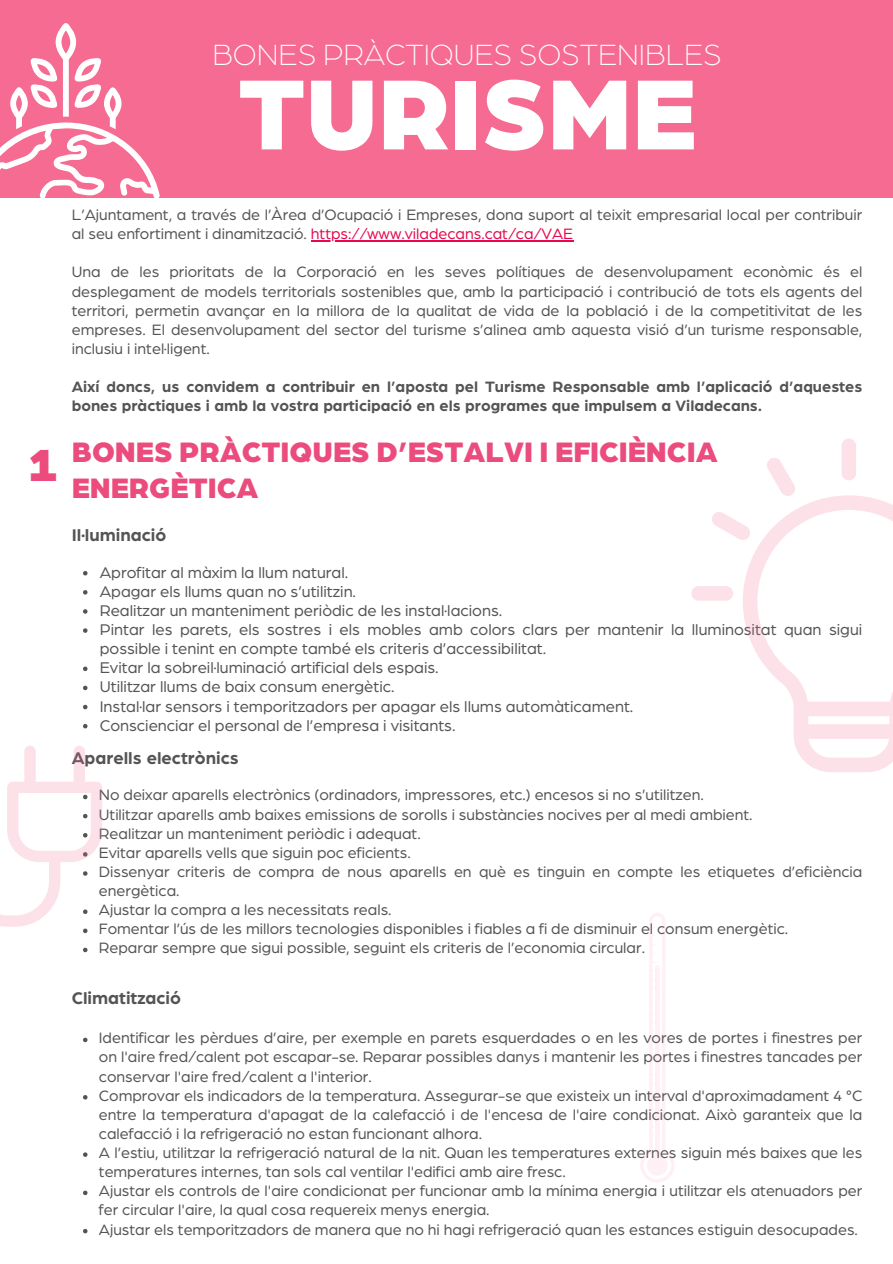
<style>
.page{position:relative;width:893px;height:1264px;background:#fff}
.page>*{position:absolute;margin:0;border:0;box-sizing:border-box;transform-origin:0 0}
.t1{font:900 106.05px "Arboria";color:#fff}
.t2{font:900 48px "Arboria";color:#eb4b7d}
.t3{font:300 31.2px "Arboria";color:#fff}
.t4{font:900 30px/36px "Arboria";color:#eb4b7d}
.t5{font:700 18px "Arboria";color:#545454}
.t6{font:16.5px/19px "Arboria";color:#545454}
.t7{font:15.9px/19px "Arboria";color:#545454}
.t8{font:700 15.9px/19px "Arboria";color:#545454}
.s1{color:#e5094e}
</style>
<div class="page">
<div style="left:0;top:0;width:892px;height:198px;background:#f66b91"></div>
<svg style="left:0;top:23px;width:160px;height:175px"></svg>
<svg style="left:83px;top:571px;width:4px;height:4px"></svg>
<svg style="left:83px;top:590px;width:4px;height:4px"></svg>
<svg style="left:83px;top:609px;width:4px;height:4px"></svg>
<svg style="left:83px;top:628px;width:4px;height:5px"></svg>
<svg style="left:83px;top:666px;width:4px;height:5px"></svg>
<svg style="left:83px;top:685px;width:4px;height:5px"></svg>
<svg style="left:83px;top:704px;width:4px;height:5px"></svg>
<svg style="left:83px;top:724px;width:4px;height:4px"></svg>
<svg style="left:83px;top:947px;width:4px;height:5px"></svg>
<svg style="left:83px;top:1037px;width:4px;height:5px"></svg>
<svg style="left:83px;top:1095px;width:4px;height:4px"></svg>
<svg style="left:83px;top:1152px;width:4px;height:4px"></svg>
<svg style="left:83px;top:1190px;width:4px;height:5px"></svg>
<svg style="left:83px;top:1228px;width:4px;height:5px"></svg>
<hr style="left:311px;top:240px;width:262px;height:1px;background:#e5094e">
<svg style="left:691px;top:438px;width:201px;height:334px"></svg>
<svg style="left:0;top:746px;width:102px;height:187px"></svg>
<svg style="left:640px;top:913px;width:34px;height:269px"></svg>
<p class="t3" style="left:212px;top:40px;width:510px">BONES PRÀCTIQUES SOSTENIBLES</p>
<p class="t1" style="left:238px;top:65px;width:459px">TURISME</p>
<p class="t2" style="left:29px;top:442px;width:30px">1</p>
<p class="t7" style="left:72px;top:206px;width:792px">L’Ajuntament, a través de l’Àrea d’Ocupació i Empreses, dona suport al teixit empresarial local per contribuir al seu enfortiment i dinamització. <span class="s1">https://www.viladecans.cat/ca/VAE</span></p>
<p class="t7" style="left:72px;top:263px;width:792px;text-align:justify">Una de les prioritats de la Corporació en les seves polítiques de desenvolupament econòmic és el desplegament de models territorials sostenibles que, amb la participació i contribució de tots els agents del territori, permetin avançar en la millora de la qualitat de vida de la població i de la competitivitat de les empreses. El desenvolupament del sector del turisme s’alinea amb aquesta visió d’un turisme responsable, inclusiu i intel·ligent.</p>
<p class="t8" style="left:72px;top:378px;width:792px">Així doncs, us convidem a contribuir en l’aposta pel Turisme Responsable amb l’aplicació d’aquestes bones pràctiques i amb la vostra participació en els programes que impulsem a Viladecans.</p>
<p class="t4" style="left:72px;top:435px;width:647px">BONES PRÀCTIQUES D’ESTALVI I EFICIÈNCIA<br>ENERGÈTICA</p>
<p class="t5" style="left:72px;top:526px;width:96px">Il·luminació</p>
<p class="t6" style="left:100px;top:563px;width:250px">Aprofitar al màxim la llum natural.</p>
<p class="t6" style="left:100px;top:582px;width:258px">Apagar els llums quan no s’utilitzin.</p>
<p class="t6" style="left:100px;top:601px;width:404px">Realitzar un manteniment periòdic de les instal·lacions.</p>
<p class="t6" style="left:100px;top:620px;width:764px">Pintar les parets, els sostres i els mobles amb colors clars per mantenir la lluminositat quan sigui possible i tenint en compte també els criteris d’accessibilitat.</p>
<p class="t6" style="left:100px;top:658px;width:340px">Evitar la sobreil·luminació artificial dels espais.</p>
<p class="t6" style="left:100px;top:678px;width:296px">Utilitzar llums de baix consum energètic.</p>
<p class="t6" style="left:100px;top:697px;width:535px">Instal·lar sensors i temporitzadors per apagar els llums automàticament.</p>
<p class="t6" style="left:100px;top:716px;width:357px">Conscienciar el personal de l’empresa i visitants.</p>
<p class="t5" style="left:72px;top:750px;width:168px">Aparells electrònics</p>
<p class="t7" style="left:99px;top:786px;width:606px">No deixar aparells electrònics (ordinadors, impressores, etc.) encesos si no s’utilitzen.</p>
<p class="t7" style="left:99px;top:805px;width:655px">Utilitzar aparells amb baixes emissions de sorolls i substàncies nocives per al medi ambient.</p>
<p class="t7" style="left:99px;top:824px;width:323px">Realitzar un manteniment periòdic i adequat.</p>
<p class="t7" style="left:99px;top:843px;width:313px">Evitar aparells vells que siguin poc eficients.</p>
<p class="t7" style="left:99px;top:862px;width:764px">Dissenyar criteris de compra de nous aparells en què es tinguin en compte les etiquetes d’eficiència energètica.</p>
<p class="t7" style="left:99px;top:900px;width:294px">Ajustar la compra a les necessitats reals.</p>
<p class="t7" style="left:99px;top:919px;width:690px">Fomentar l’ús de les millors tecnologies disponibles i fiables a fi de disminuir el consum energètic.</p>
<p class="t7" style="left:99px;top:939px;width:547px">Reparar sempre que sigui possible, seguint els criteris de l’economia circular.</p>
<p class="t5" style="left:72px;top:989px;width:111px">Climatització</p>
<p class="t7" style="left:99px;top:1028px;width:764px;text-align:justify">Identificar les pèrdues d’aire, per exemple en parets esquerdades o en les vores de portes i finestres per on l'aire fred/calent pot escapar-se. Reparar possibles danys i mantenir les portes i finestres tancades per conservar l'aire fred/calent a l'interior.</p>
<p class="t7" style="left:99px;top:1086px;width:764px;text-align:justify">Comprovar els indicadors de la temperatura. Assegurar-se que existeix un interval d'aproximadament 4 °C entre la temperatura d'apagat de la calefacció i de l'encesa de l'aire condicionat. Això garanteix que la calefacció i la refrigeració no estan funcionant alhora.</p>
<p class="t7" style="left:99px;top:1143px;width:764px">A l’estiu, utilitzar la refrigeració natural de la nit. Quan les temperatures externes siguin més baixes que les temperatures internes, tan sols cal ventilar l'edifici amb aire fresc.</p>
<p class="t7" style="left:99px;top:1181px;width:764px">Ajustar els controls de l'aire condicionat per funcionar amb la mínima energia i utilitzar els atenuadors per fer circular l'aire, la qual cosa requereix menys energia.</p>
<p class="t7" style="left:99px;top:1220px;width:760px">Ajustar els temporitzadors de manera que no hi hagi refrigeració quan les estances estiguin desocupades.</p>
</div>
